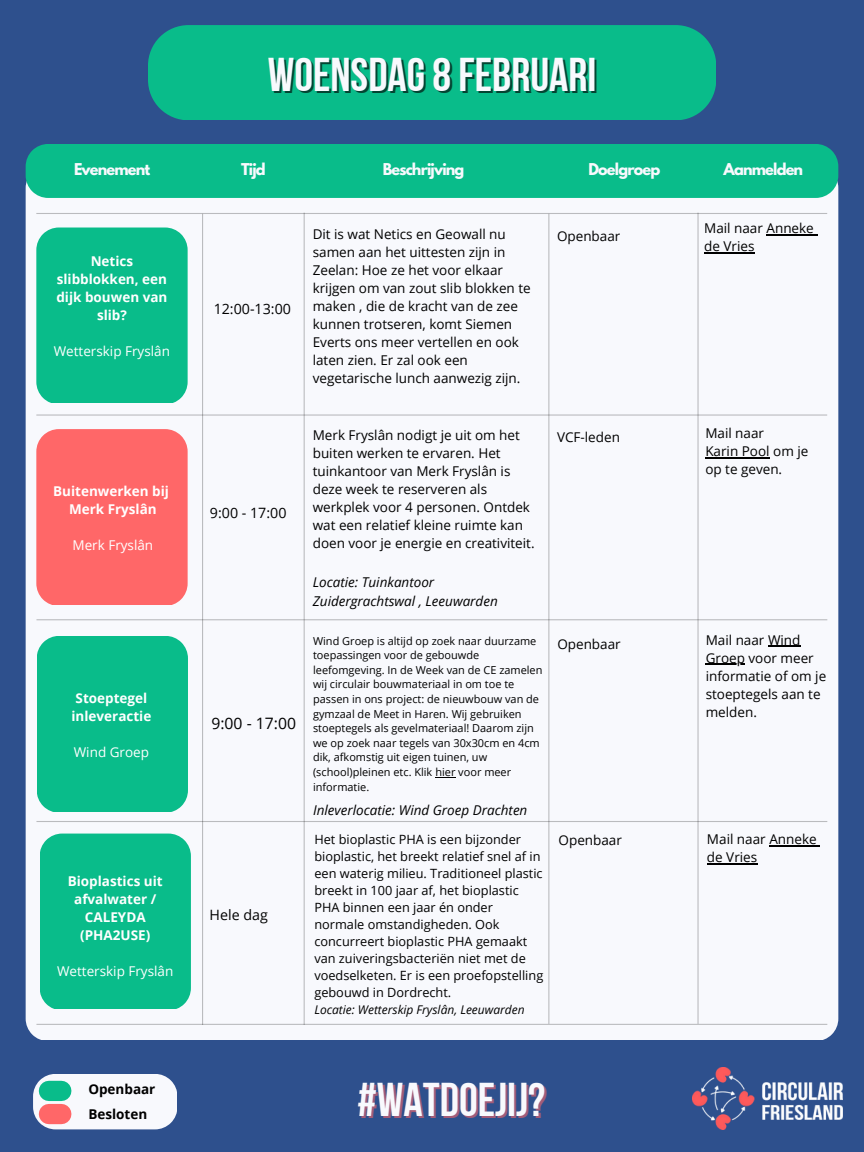
<style>
.page{position:relative;width:864px;height:1152px;background:#2e508d}
.page>*{position:absolute;margin:0;border:0;box-sizing:border-box;transform-origin:0 0}
.t1{font:47.25px "Bebas Neue Cyrillic";color:#f8f9fd}
.t2{font:15.75px "Open Sans";color:#000}
.t3{font:700 14.4px "League Spartan";letter-spacing:-.055em;color:#f8f9fd}
.t4{font:14.25px "Open Sans";color:#000}
.t5{font:13.5px/18px "Open Sans";color:#000}
.t6{font:700 13.5px/18px "Open Sans";color:#fff;text-align:center}
.t7{font:italic 13.5px/18.6px "Open Sans";color:#000}
.t8{font:13.5px "Open Sans";color:#fff}
.t9{font:700 13.5px/25.3px "Open Sans";color:#000}
.t10{font:12.75px/17px "Open Sans";color:#000}
.t11{font:italic 12px "Open Sans";color:#000}
.t12{font:10.95px/14.5px "Open Sans";color:#000}
</style>
<div class="page">
<img style="left:692px;top:1068px;width:150px;height:62px">
<div style="left:148px;top:25px;width:568px;height:94px;background:#09bc8a"></div>
<div style="left:26px;top:198px;width:812px;height:842px;background:#f8f9fd"></div>
<hr style="left:202px;top:214px;width:1px;height:811px;background:#000">
<hr style="left:304px;top:213px;width:1px;height:812px;background:#000">
<hr style="left:548px;top:214px;width:1px;height:810px;background:#000">
<hr style="left:36px;top:213px;width:791px;height:1px;background:#000">
<hr style="left:36px;top:619px;width:791px;height:1px;background:#000">
<hr style="left:697px;top:213px;width:2px;height:811px;background:#000">
<div style="left:26px;top:144px;width:812px;height:54px;background:#09bc8a"></div>
<hr style="left:36px;top:414px;width:791px;height:2px;background:#000">
<hr style="left:36px;top:821px;width:791px;height:1px;background:#000">
<hr style="left:36px;top:1024px;width:791px;height:1px;background:#000">
<svg style="left:33px;top:1074px;width:143px;height:55px"></svg>
<div style="left:49px;top:1081px;width:12px;height:20px;background:#09bc8a"></div>
<div style="left:49px;top:1104px;width:12px;height:20px;background:#ff6768"></div>
<div style="left:36px;top:228px;width:152px;height:175px;background:#09bc8a"></div>
<hr style="left:767px;top:234px;width:47px;height:1px;background:#000">
<hr style="left:704px;top:252px;width:51px;height:1px;background:#000">
<div style="left:36px;top:429px;width:152px;height:176px;background:#ff6768"></div>
<hr style="left:705px;top:457px;width:65px;height:1px;background:#000">
<div style="left:37px;top:636px;width:151px;height:175px;background:#09bc8a"></div>
<svg style="left:435px;top:777px;width:20px;height:1px"></svg>
<hr style="left:768px;top:646px;width:33px;height:1px;background:#000">
<hr style="left:706px;top:664px;width:39px;height:1px;background:#000">
<div style="left:40px;top:834px;width:151px;height:175px;background:#09bc8a"></div>
<hr style="left:769px;top:845px;width:48px;height:2px;background:#000">
<hr style="left:707px;top:863px;width:50px;height:2px;background:#000">
<h1 class="t1" style="left:268px;top:56px;width:330px">WOENSDAG 8 FEBRUARI</h1>
<p class="t3" style="left:74px;top:162px;width:78px">Evenement</p>
<p class="t3" style="left:241px;top:162px;width:26px">Tijd</p>
<p class="t3" style="left:383px;top:162px;width:83px">Beschrijving</p>
<p class="t3" style="left:588px;top:162px;width:73px">Doelgroep</p>
<p class="t3" style="left:724px;top:162px;width:81px">Aanmelden</p>
<p class="t6" style="left:56px;top:252px;width:112px">Netics slibblokken, een dijk bouwen van slib?</p>
<p class="t8" style="left:54px;top:342px;width:118px">Wetterskip Fryslân</p>
<p class="t6" style="left:53px;top:482px;width:117px">Buitenwerken bij<br>Merk Fryslân</p>
<p class="t8" style="left:73px;top:536px;width:82px">Merk Fryslân</p>
<p class="t6" style="left:72px;top:689px;width:81px">Stoeptegel inleveractie</p>
<p class="t8" style="left:74px;top:743px;width:77px">Wind Groep</p>
<p class="t6" style="left:68px;top:872px;width:97px">Bioplastics uit afvalwater /<br>CALEYDA (PHA2USE)</p>
<p class="t8" style="left:57px;top:962px;width:118px">Wetterskip Fryslân</p>
<p class="t9" style="left:88px;top:1076px;width:69px">Openbaar<br>Besloten</p>
<p class="t4" style="left:214px;top:299px;width:79px">12:00-13:00</p>
<p class="t4" style="left:210px;top:502px;width:78px">9:00 - 17:00</p>
<p class="t2" style="left:211px;top:713px;width:86px">9:00 - 17:00</p>
<p class="t4" style="left:210px;top:904px;width:60px">Hele dag</p>
<p class="t5" style="left:313px;top:224px;width:219px">Dit is wat Netics en Geowall nu samen aan het uittesten zijn in<br>Zeelan: Hoe ze het voor elkaar krijgen om van zout slib blokken te maken , die de kracht van de zee kunnen trotseren, komt Siemen<br>Everts ons meer vertellen en ook laten zien. Er zal ook een vegetarische lunch aanwezig zijn.</p>
<p class="t5" style="left:557px;top:226px;width:65px">Openbaar</p>
<p class="t5" style="left:704px;top:219px;width:111px">Mail naar Anneke de Vries</p>
<p class="t5" style="left:313px;top:426px;width:223px">Merk Fryslân nodigt je uit om het buiten werken te ervaren. Het tuinkantoor van Merk Fryslân is deze week te reserveren als werkplek voor 4 personen. Ontdek wat een relatief kleine ruimte kan doen voor je energie en creativiteit.</p>
<p class="t7" style="left:313px;top:573px;width:187px">Locatie: Tuinkantoor<br>Zuidergrachtswal , Leeuwarden</p>
<p class="t12" style="left:313px;top:633px;width:231px">Wind Groep is altijd op zoek naar duurzame toepassingen voor de gebouwde leefomgeving. In de Week van de CE zamelen wij circulair bouwmateriaal in om toe te passen in ons project: de nieuwbouw van de gymzaal de Meet in Haren. Wij gebruiken stoeptegels als gevelmateriaal! Daarom zijn we op zoek naar tegels van 30x30cm en 4cm dik, afkomstig uit eigen tuinen, uw (school)pleinen etc. Klik hier voor meer informatie.</p>
<p class="t7" style="left:313px;top:800px;width:216px">Inleverlocatie: Wind Groep Drachten</p>
<p class="t10" style="left:314px;top:830px;width:230px">Het bioplastic PHA is een bijzonder bioplastic, het breekt relatief snel af in een waterig milieu. Traditioneel plastic breekt in 100 jaar af, het bioplastic PHA binnen een jaar én onder normale omstandigheden. Ook concurreert bioplastic PHA gemaakt van zuiveringsbacteriën niet met de voedselketen. Er is een proefopstelling gebouwd in Dordrecht.</p>
<p class="t11" style="left:314px;top:1001px;width:212px">Locatie: Wetterskip Fryslân, Leeuwarden</p>
<p class="t5" style="left:557px;top:428px;width:64px">VCF-leden</p>
<p class="t5" style="left:705px;top:424px;width:105px">Mail naar<br>Karin Pool om je op te geven.</p>
<p class="t5" style="left:557px;top:635px;width:65px">Openbaar</p>
<p class="t5" style="left:706px;top:630px;width:122px">Mail naar Wind<br>Groep voor meer informatie of om je stoeptegels aan te melden.</p>
<p class="t5" style="left:559px;top:831px;width:65px">Openbaar</p>
<p class="t5" style="left:707px;top:830px;width:111px">Mail naar Anneke de Vries</p>
<h1 class="t1" style="left:358px;top:1080px;width:189px">#WATDOEJIJ?</h1>
</div>
